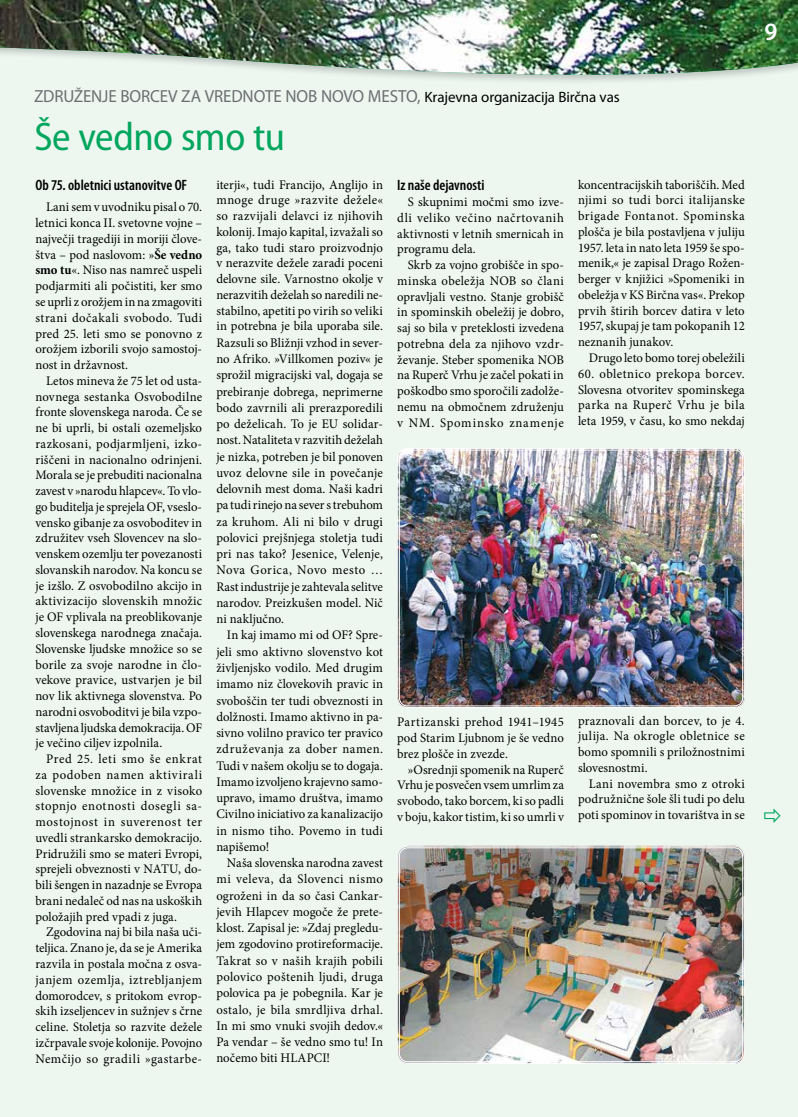
<style>
.page{position:relative;width:798px;height:1117px;background:#fff}
.page>*{position:absolute;margin:0;border:0;box-sizing:border-box;transform-origin:0 0}
.t1{font:semi-condensed 40px "Myriad Pro";letter-spacing:-.015em;color:#00a65d}
.t2{font:600 25px "Myriad Pro";color:#fff}
.t3{font:17.5px "Myriad Pro";letter-spacing:-.005em;color:#6d6e71}
.t4{font:600 condensed 15px "Myriad Pro";color:#000}
.t5{font:13.12px/15.8px "Minion Pro";letter-spacing:.005em;color:#000;text-align:justify}
.s1{font-size:15px;color:#000}
.s2{font-weight:700}
</style>
<div class="page">
<div style="left:1px;top:94px;width:796px;height:1022px;background:#edf7f0"></div>
<svg style="left:0;top:94px;width:1px;height:1022px"></svg>
<svg style="left:0;top:76px;width:797px;height:18px;background:#eaf4ed"></svg>
<img style="left:0;top:0;width:797px;height:76px">
<img style="left:397px;top:448px;width:347px;height:259px">
<div style="left:399px;top:449px;width:343px;height:257px;border:1px solid #fff;border-radius:9px"></div>
<img style="left:397px;top:845px;width:347px;height:218px">
<div style="left:397px;top:845px;width:347px;height:218px;border:1px solid #fff;border-radius:10px"></div>
<div style="left:399px;top:847px;width:343px;height:214px;border:1px solid #fff;border-radius:9px"></div>
<svg style="left:764px;top:808px;width:16px;height:14px"></svg>
<h3 class="t3" style="left:34px;top:85px;width:586px">ZDRUŽENJE BORCEV ZA VREDNOTE NOB NOVO MESTO, <span class="s1">Krajevna organizacija Birčna vas</span></h3>
<h1 class="t1" style="left:34px;top:112px;width:252px">Še vedno smo tu</h1>
<p class="t4" style="left:35px;top:176px;width:153px">Ob 75. obletnici ustanovitve OF</p>
<p class="t5" style="left:35px;top:199px;width:168px;text-indent:11px">Lani sem v uvodniku pisal o 70. letnici konca II. svetovne vojne – največji tragediji in moriji člove&shy;štva – pod naslovom: »<span class="s2">Še vedno smo tu</span>«. Niso nas namreč uspeli podjarmiti ali počistiti, ker smo se uprli z orožjem in na zmagoviti strani dočakali svobodo. Tudi pred 25. leti smo se ponovno z orožjem izborili svojo samostoj&shy;nost in državnost.</p>
<p class="t5" style="left:35px;top:372px;width:168px;text-indent:11px">Letos mineva že 75 let od usta&shy;novnega sestanka Osvobodilne fronte slovenskega naroda. Če se ne bi uprli, bi ostali ozemeljsko razkosani, podjarmljeni, izko&shy;riščeni in nacionalno odrinjeni.<br>Morala se je prebuditi nacionalna zavest v »narodu hlapcev«. To vlo&shy;go buditelja je sprejela OF, vseslo&shy;vensko gibanje za osvoboditev in združitev vseh Slovencev na slo&shy;venskem ozemlju ter povezanosti slovanskih narodov. Na koncu se je izšlo. Z osvobodilno akcijo in aktivizacijo slovenskih množic je OF vplivala na preoblikovanje slovenskega narodnega značaja.<br>Slovenske ljudske množice so se borile za svoje narodne in člo&shy;vekove pravice, ustvarjen je bil nov lik aktivnega slovenstva. Po narodni osvoboditvi je bila vzpo&shy;stavljena ljudska demokracija. OF je večino ciljev izpolnila.</p>
<p class="t5" style="left:35px;top:750px;width:168px;text-indent:11px">Pred 25. leti smo še enkrat za podoben namen aktivirali slovenske množice in z visoko stopnjo enotnosti dosegli sa&shy;mostojnost in suverenost ter uvedli strankarsko demokracijo.<br>Pridružili smo se materi Evropi, sprejeli obveznosti v NATU, do&shy;bili šengen in nazadnje se Evropa brani nedaleč od nas na uskoških položajih pred vpadi z juga.</p>
<p class="t5" style="left:35px;top:924px;width:168px;text-indent:11px">Zgodovina naj bi bila naša uči&shy;teljica. Znano je, da se je Amerika razvila in postala močna z osva&shy;janjem ozemlja, iztrebljanjem domorodcev, s pritokom evrop&shy;skih izseljencev in sužnjev s črne celine. Stoletja so razvite dežele izčrpavale svoje kolonije. Povojno Nemčijo so gradili »gastarbe-</p>
<p class="t5" style="left:216px;top:176px;width:168px;line-height:16.1px">iterji«, tudi Francijo, Anglijo in mnoge druge »razvite dežele« so razvijali delavci iz njihovih kolonij. Imajo kapital, izvažali so ga, tako tudi staro proizvodnjo v nerazvite dežele zaradi poceni delovne sile. Varnostno okolje v nerazvitih deželah so naredili ne&shy;stabilno, apetiti po virih so veliki in potrebna je bila uporaba sile.<br>Razsuli so Bližnji vzhod in sever&shy;no Afriko. »Villkomen poziv« je sprožil migracijski val, dogaja se prebiranje dobrega, neprimerne bodo zavrnili ali prerazporedili po deželicah. To je EU solidar&shy;nost. Nataliteta v razvitih deželah je nizka, potreben je bil ponoven uvoz delovne sile in povečanje delovnih mest doma. Naši kadri pa tudi rinejo na sever s trebuhom za kruhom. Ali ni bilo v drugi polovici prejšnjega stoletja tudi pri nas tako? Jesenice, Velenje, Nova Gorica, Novo mesto … Rast industrije je zahtevala selitve narodov. Preizkušen model. Nič ni naključno.</p>
<p class="t5" style="left:216px;top:627px;width:168px;line-height:16.2px;text-indent:11px">In kaj imamo mi od OF? Spre&shy;jeli smo aktivno slovenstvo kot življenjsko vodilo. Med drugim imamo niz človekovih pravic in svoboščin ter tudi obveznosti in dolžnosti. Imamo aktivno in pa&shy;sivno volilno pravico ter pravico združevanja za dober namen.<br>Tudi v našem okolju se to dogaja.<br>Imamo izvoljeno krajevno samo&shy;upravo, imamo društva, imamo Civilno iniciativo za kanalizacijo in nismo tiho. Povemo in tudi napišemo!</p>
<p class="t5" style="left:216px;top:854px;width:168px;line-height:16.2px;text-indent:11px">Naša slovenska narodna zavest mi veleva, da Slovenci nismo ogroženi in da so časi Cankar&shy;jevih Hlapcev mogoče že prete&shy;klost. Zapisal je: »Zdaj pregledu&shy;jem zgodovino protireformacije.<br>Takrat so v naših krajih pobili polovico poštenih ljudi, druga polovica pa je pobegnila. Kar je ostalo, je bila smrdljiva drhal.<br>In mi smo vnuki svojih dedov.« Pa vendar – še vedno smo tu! In nočemo biti HLAPCI!</p>
<p class="t4" style="left:397px;top:176px;width:89px">Iz naše dejavnosti</p>
<p class="t5" style="left:397px;top:194px;width:168px;text-indent:11px">S skupnimi močmi smo izve&shy;dli veliko večino načrtovanih aktivnosti v letnih smernicah in programu dela.</p>
<p class="t5" style="left:397px;top:257px;width:168px;text-indent:11px">Skrb za vojno grobišče in spo&shy;minska obeležja NOB so člani opravljali vestno. Stanje grobišč in spominskih obeležij je dobro, saj so bila v preteklosti izvedena potrebna dela za njihovo vzdr&shy;ževanje. Steber spomenika NOB na Ruperč Vrhu je začel pokati in poškodbo smo sporočili zadolže&shy;nemu na območnem združenju v NM. Spominsko znamenje</p>
<p class="t5" style="left:578px;top:176px;width:168px">koncentracijskih taboriščih. Med njimi so tudi borci italijanske brigade Fontanot. Spominska plošča je bila postavljena v juliju 1957. leta in nato leta 1959 še spo&shy;menik,« je zapisal Drago Rožen&shy;berger v knjižici »Spomeniki in obeležja v KS Birčna vas«. Prekop prvih štirih borcev datira v leto 1957, skupaj je tam pokopanih 12 neznanih junakov.</p>
<p class="t5" style="left:588px;top:350px;width:157px">Drugo leto bomo torej obeležili</p>
<p class="t5" style="left:578px;top:365px;width:168px">60. obletnico prekopa borcev.<br>Slovesna otvoritev spominskega parka na Ruperč Vrhu je bila leta 1959, v času, ko smo nekdaj</p>
<p class="t5" style="left:397px;top:714px;width:168px">Partizanski prehod 1941–1945 pod Starim Ljubnom je še vedno brez plošče in zvezde.</p>
<p class="t5" style="left:397px;top:761px;width:168px;text-indent:11px">»Osrednji spomenik na Ruperč Vrhu je posvečen vsem umrlim za svobodo, tako borcem, ki so padli v boju, kakor tistim, ki so umrli v</p>
<p class="t5" style="left:578px;top:712px;width:168px">praznovali dan borcev, to je 4. julija. Na okrogle obletnice se bomo spomnili s priložnostnimi slovesnostmi.</p>
<p class="t5" style="left:578px;top:775px;width:168px;text-indent:11px">Lani novembra smo z otroki podružnične šole šli tudi po delu poti spominov in tovarištva in se</p>
<h2 class="t2" style="left:764px;top:16px;width:14px">9</h2>
</div>
